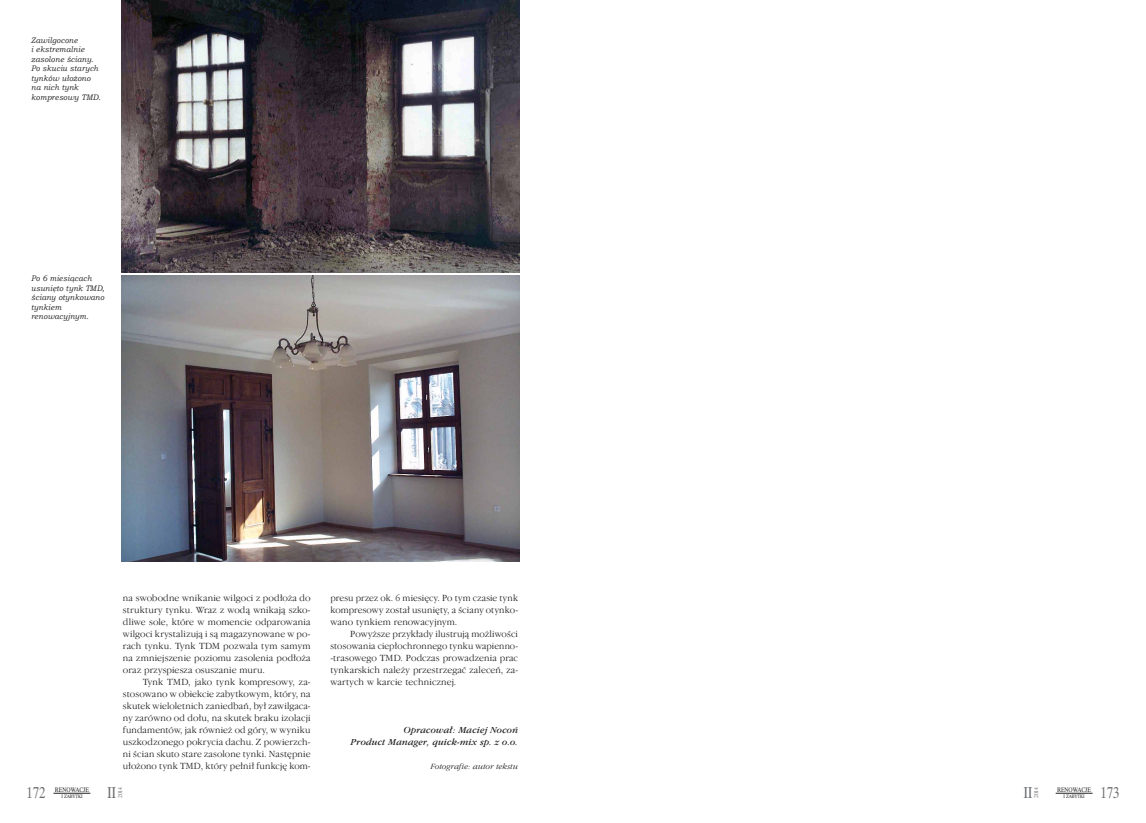
<style>
.page{position:relative;width:1146px;height:823px;background:#fff}
.page>*{position:absolute;margin:0;border:0;box-sizing:border-box;transform-origin:0 0}
.t1{font:15.7px "Dutch 801 Rm PL Roman A";color:#6c6d70;scale:.8 1}
.t2{font:9.8px/12px "Garmd ITC Lt PL";letter-spacing:.015em;color:#231f20;text-align:justify}
.t3{font:italic 9.5px/12px "Garmd ITC Bk PL";letter-spacing:.015em;color:#231f20;text-align:right}
.t4{font:italic 8.2px "Garmd ITC Lt PL";letter-spacing:.015em;color:#231f20}
.t5{font:italic 8px/9.5px "Bookman Old Style";letter-spacing:.015em;color:#231f20;scale:.95 1}
.t6{font:6.5px "Dutch 801 Rm PL Roman A";color:#231f20;scale:.8 1}
.t7{font:5.6px "Dutch 801 Rm PL Roman A";color:#6c6d70}
.t8{font:5px "Dutch 801 Rm PL Roman A";color:#231f20;scale:.8 1}
</style>
<div class="page">
<hr style="left:53px;top:792px;width:37px;height:1px;background:#231f20">
<hr style="left:1055px;top:792px;width:37px;height:1px;background:#231f20">
<img style="left:122px;top:0;width:397px;height:273px">
<img style="left:122px;top:275px;width:397px;height:286px">
<p class="t5" style="left:31px;top:35px;width:75px">Zawilgocone<br>i ekstremalnie zasolone ściany.<br>Po skuciu starych tynków ułożono na nich tynk kompresowy TMD.</p>
<p class="t5" style="left:31px;top:274px;width:79px">Po 6 miesiącach usunięto tynk TMD, ściany otynkowano tynkiem renowacyjnym.</p>
<p class="t2" style="left:123px;top:591px;width:189px">na swobodne wnikanie wilgoci z podłoża do struktury tynku. Wraz z wodą wnikają szko&shy;dliwe sole, które w momencie odparowania wilgoci krystalizują i są magazynowane w po&shy;rach tynku. Tynk TDM pozwala tym samym na zmniejszenie poziomu zasolenia podłoża oraz przyspiesza osuszanie muru.</p>
<p class="t2" style="left:123px;top:675px;width:189px;text-indent:20px">Tynk TMD, jako tynk kompresowy, za&shy;stosowano w obiekcie zabytkowym, który, na skutek wieloletnich zaniedbań, był zawilgaca&shy;ny zarówno od dołu, na skutek braku izolacji fundamentów, jak również od góry, w wyniku uszkodzonego pokrycia dachu. Z powierzch&shy;ni ścian skuto stare zasolone tynki. Następnie ułożono tynk TMD, który pełnił funkcję kom-</p>
<p class="t2" style="left:330px;top:591px;width:189px">presu przez ok. 6 miesięcy. Po tym czasie tynk kompresowy został usunięty, a ściany otynko&shy;wano tynkiem renowacyjnym.</p>
<p class="t2" style="left:330px;top:627px;width:189px;text-indent:20px">Powyższe przykłady ilustrują możliwości stosowania ciepłochronnego tynku wapienno--trasowego TMD. Podczas prowadzenia prac tynkarskich należy przestrzegać zaleceń, za&shy;wartych w karcie technicznej.</p>
<p class="t3" style="left:351px;top:723px;width:169px">Opracował: Maciej Nocoń<br>Product Manager, quick-mix sp. z o.o.</p>
<p class="t4" style="left:431px;top:761px;width:89px">Fotografie: autor tekstu</p>
<h1 class="t1" style="left:27px;top:782px;width:25px">172</h1>
<p class="t8" style="left:61px;top:793px;width:28px">I ZABYTKI</p>
<h1 class="t1" style="left:1100px;top:782px;width:25px">173</h1>
<h1 class="t1" style="left:107px;top:782px;width:13px">II</h1>
<p class="t7" style="left:117px;top:797px;width:13px;rotate:-90deg">2014</p>
<h1 class="t1" style="left:1023px;top:782px;width:13px">II</h1>
<p class="t7" style="left:1032px;top:797px;width:13px;rotate:-90deg">2014</p>
<p class="t8" style="left:1063px;top:793px;width:28px">I ZABYTKI</p>
<p class="t6" style="left:1056px;top:785px;width:44px">RENOWACJE</p>
<p class="t6" style="left:55px;top:785px;width:44px">RENOWACJE</p>
</div>
